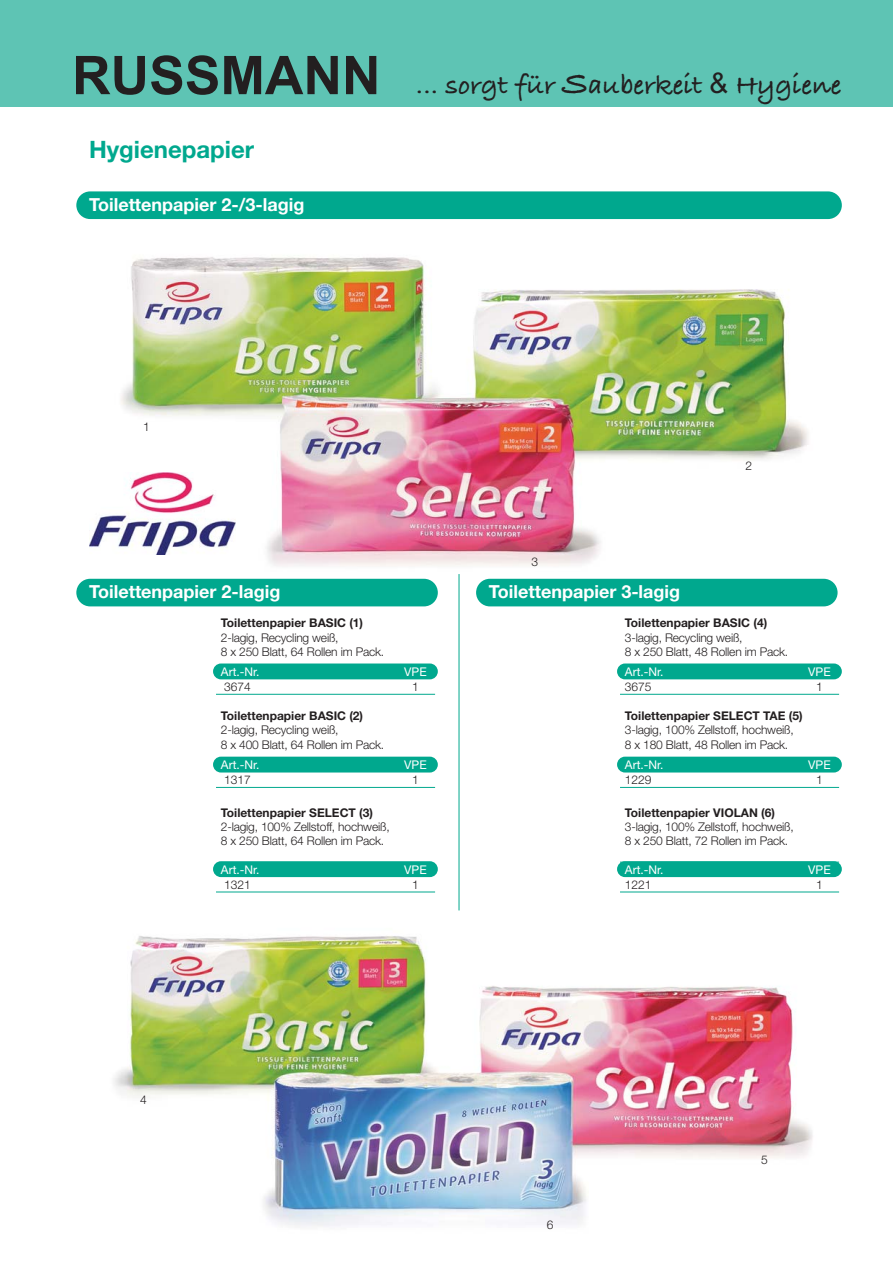
<style>
.page{position:relative;width:893px;height:1263px;background:#fff}
.page>*{position:absolute;margin:0;border:0;box-sizing:border-box;transform-origin:0 0}
.t1{font:28.5px "Bradley Hand ITCTT Bold";color:#231f20}
.t2{font:700 24px "Helvetica Neue";color:#00a88e}
.t3{font:700 18px "Helvetica Neue";color:#fff}
.t4{font:300 12px/14.4px "Helvetica Neue";letter-spacing:-.015em;color:#231f20}
.t5{font:700 12px "Helvetica Neue";color:#231f20}
.t6{font:12px "Helvetica Neue";color:#fff}
.s1{font-family:"Arial";font-weight:700;font-size:53.4px}
.s2{font-size:35.4px}
.s3{font-family:"Arial"}
</style>
<div class="page">
<img style="left:110px;top:257px;width:706px;height:332px">
<img style="left:114px;top:906px;width:699px;height:321px">
<hr style="left:459px;top:574px;width:1px;height:336px;background:#00a88e">
<div style="left:76px;top:191px;width:766px;height:28px;background:#00a88e;border-radius:14px"></div>
<div style="left:76px;top:579px;width:362px;height:27px;background:#00a88e;border-radius:14px"></div>
<div style="left:476px;top:579px;width:361px;height:27px;background:#00a88e;border-radius:14px"></div>
<div style="left:213px;top:757px;width:225px;height:16px;background:#00a88e;border-radius:8px"></div>
<hr style="left:216px;top:787px;width:219px;height:1px;background:#00a88e">
<div style="left:213px;top:861px;width:225px;height:16px;background:#00a88e;border-radius:8px"></div>
<hr style="left:216px;top:892px;width:219px;height:1px;background:#00a88e">
<div style="left:213px;top:664px;width:225px;height:15px;background:#00a88e;border-radius:8px"></div>
<hr style="left:216px;top:694px;width:219px;height:1px;background:#00a88e">
<img style="left:89px;top:472px;width:146px;height:82px">
<hr style="left:620px;top:787px;width:219px;height:1px;background:#00a88e">
<hr style="left:620px;top:892px;width:219px;height:1px;background:#00a88e">
<div style="left:617px;top:861px;width:225px;height:16px;background:#00a88e;border-radius:8px"></div>
<div style="left:617px;top:757px;width:225px;height:16px;background:#00a88e;border-radius:8px"></div>
<div style="left:617px;top:664px;width:225px;height:15px;background:#00a88e;border-radius:8px"></div>
<hr style="left:620px;top:694px;width:219px;height:1px;background:#00a88e">
<div style="left:0;top:0;width:892px;height:106px;background:#5ec4b4"></div>
<h1 class="t1" style="left:72px;top:66px;width:771px"><span class="s1">RUSSMANN</span> ... sorgt für <span class="s2">S</span>auberkeit <span class="s3">&amp;</span> Hygiene</h1>
<h2 class="t2" style="left:89px;top:140px;width:167px">Hygienepapier</h2>
<h3 class="t3" style="left:89px;top:198px;width:217px">Toilettenpapier 2-/3-lagig</h3>
<p class="t4" style="left:143px;top:420px;width:8px">1</p>
<p class="t4" style="left:531px;top:555px;width:8px">3</p>
<h3 class="t3" style="left:89px;top:585px;width:193px">Toilettenpapier 2-lagig</h3>
<h3 class="t3" style="left:489px;top:585px;width:193px">Toilettenpapier 3-lagig</h3>
<p class="t4" style="left:745px;top:460px;width:8px">2</p>
<p class="t5" style="left:221px;top:619px;width:144px">Toilettenpapier BASIC (1)</p>
<p class="t4" style="left:221px;top:632px;width:165px">2-lagig, Recycling weiß,<br>8 x 250 Blatt, 64 Rollen im Pack.</p>
<p class="t6" style="left:221px;top:667px;width:40px">Art.-Nr.</p>
<p class="t6" style="left:404px;top:667px;width:24px">VPE</p>
<p class="t4" style="left:224px;top:681px;width:28px">3674</p>
<p class="t4" style="left:412px;top:681px;width:8px">1</p>
<p class="t5" style="left:221px;top:711px;width:144px">Toilettenpapier BASIC (2)</p>
<p class="t4" style="left:221px;top:724px;width:165px">2-lagig, Recycling weiß,<br>8 x 400 Blatt, 64 Rollen im Pack.</p>
<p class="t6" style="left:221px;top:760px;width:40px">Art.-Nr.</p>
<p class="t6" style="left:404px;top:760px;width:24px">VPE</p>
<p class="t4" style="left:224px;top:774px;width:28px">1317</p>
<p class="t4" style="left:412px;top:774px;width:8px">1</p>
<p class="t5" style="left:221px;top:808px;width:154px">Toilettenpapier SELECT (3)</p>
<p class="t4" style="left:221px;top:821px;width:170px">2-lagig, 100% Zellstoff, hochweiß,<br>8 x 250 Blatt, 64 Rollen im Pack.</p>
<p class="t6" style="left:221px;top:865px;width:40px">Art.-Nr.</p>
<p class="t6" style="left:404px;top:865px;width:24px">VPE</p>
<p class="t4" style="left:224px;top:878px;width:28px">1321</p>
<p class="t4" style="left:412px;top:878px;width:8px">1</p>
<p class="t4" style="left:140px;top:1094px;width:8px">4</p>
<p class="t5" style="left:625px;top:619px;width:144px">Toilettenpapier BASIC (4)</p>
<p class="t4" style="left:625px;top:632px;width:165px">3-lagig, Recycling weiß,<br>8 x 250 Blatt, 48 Rollen im Pack.</p>
<p class="t6" style="left:625px;top:667px;width:40px">Art.-Nr.</p>
<p class="t6" style="left:808px;top:667px;width:24px">VPE</p>
<p class="t4" style="left:625px;top:681px;width:28px">3675</p>
<p class="t4" style="left:816px;top:681px;width:8px">1</p>
<p class="t5" style="left:625px;top:711px;width:179px">Toilettenpapier SELECT TAE (5)</p>
<p class="t4" style="left:625px;top:724px;width:170px">3-lagig, 100% Zellstoff, hochweiß,<br>8 x 180 Blatt, 48 Rollen im Pack.</p>
<p class="t6" style="left:625px;top:760px;width:40px">Art.-Nr.</p>
<p class="t6" style="left:808px;top:760px;width:24px">VPE</p>
<p class="t4" style="left:625px;top:774px;width:28px">1229</p>
<p class="t4" style="left:816px;top:774px;width:8px">1</p>
<p class="t5" style="left:625px;top:808px;width:152px">Toilettenpapier VIOLAN (6)</p>
<p class="t4" style="left:625px;top:821px;width:170px">3-lagig, 100% Zellstoff, hochweiß,<br>8 x 250 Blatt, 72 Rollen im Pack.</p>
<p class="t6" style="left:625px;top:865px;width:40px">Art.-Nr.</p>
<p class="t6" style="left:808px;top:865px;width:24px">VPE</p>
<p class="t4" style="left:625px;top:878px;width:28px">1221</p>
<p class="t4" style="left:816px;top:878px;width:8px">1</p>
<p class="t4" style="left:547px;top:1219px;width:8px">6</p>
<p class="t4" style="left:761px;top:1153px;width:8px">5</p>
</div>
